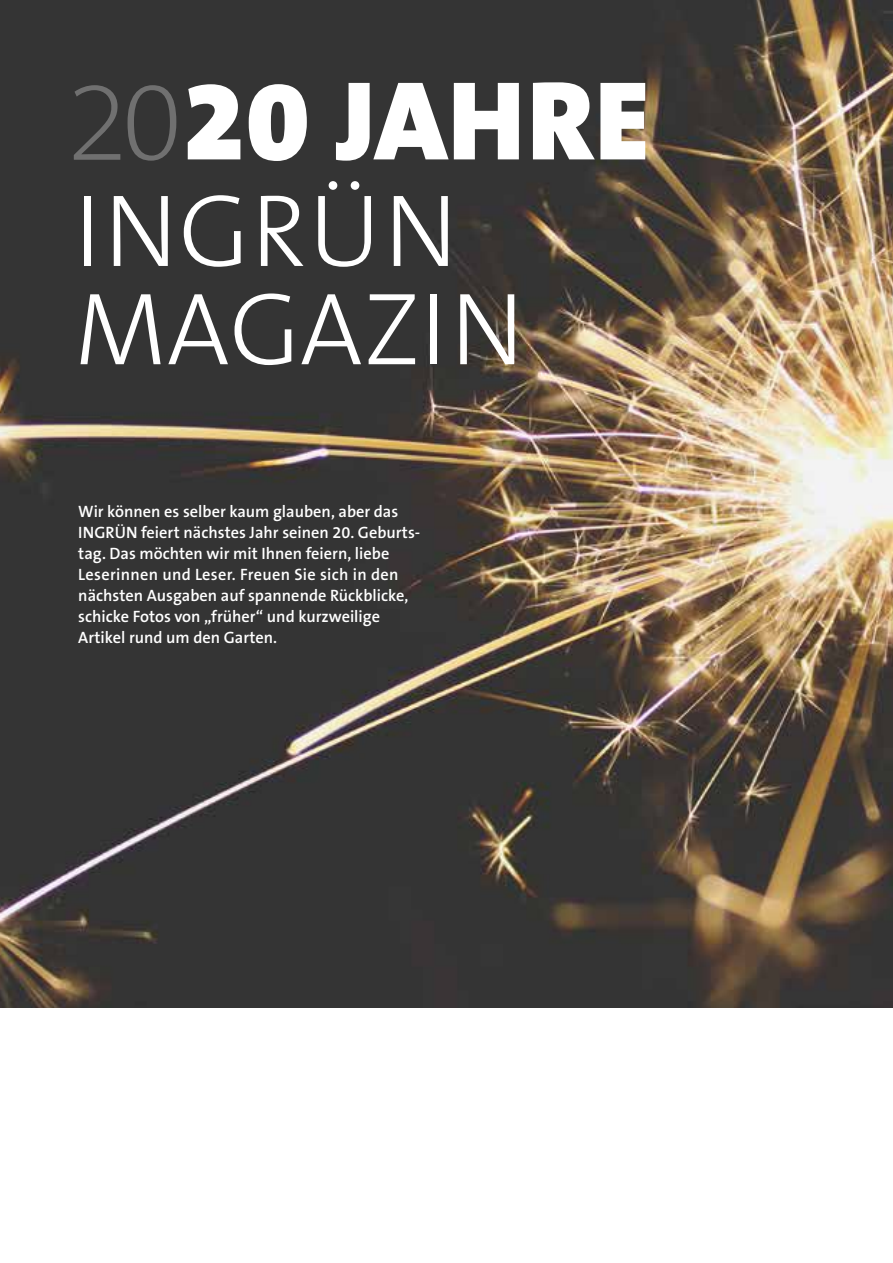
<style>
.page{position:relative;width:893px;height:1263px;background:#fff}
.page>*{position:absolute;margin:0;border:0;box-sizing:border-box;transform-origin:0 0}
.t1{font:900 113.25px "The Sans B9";letter-spacing:.01em;color:#fff}
.t2{font:300 103.5px/98.2px "The Sans B3";letter-spacing:.01em;color:#fff}
.t3{font:600 16.5px/21px "The Sans B6";color:#fff}
.s1{font-family:"The Sans B2";font-weight:200}
</style>
<div class="page">
<img style="left:0;top:0;width:893px;height:1007px">
<h1 class="t1" style="left:66px;top:60px;width:584px"><span class="s1">20</span>20 JAHRE</h1>
<h2 class="t2" style="left:74px;top:186px;width:451px">INGRÜN<br>MAGAZIN</h2>
<p class="t3" style="left:78px;top:502px;width:344px">Wir können es selber kaum glauben, aber das INGRÜN feiert nächstes Jahr seinen 20. Geburts&shy;tag. Das möchten wir mit Ihnen feiern, liebe Leserinnen und Leser. Freuen Sie sich in den nächsten Ausgaben auf spannende Rückblicke, schicke Fotos von „früher“ und kurzweilige Artikel rund um den Garten.</p>
</div>
